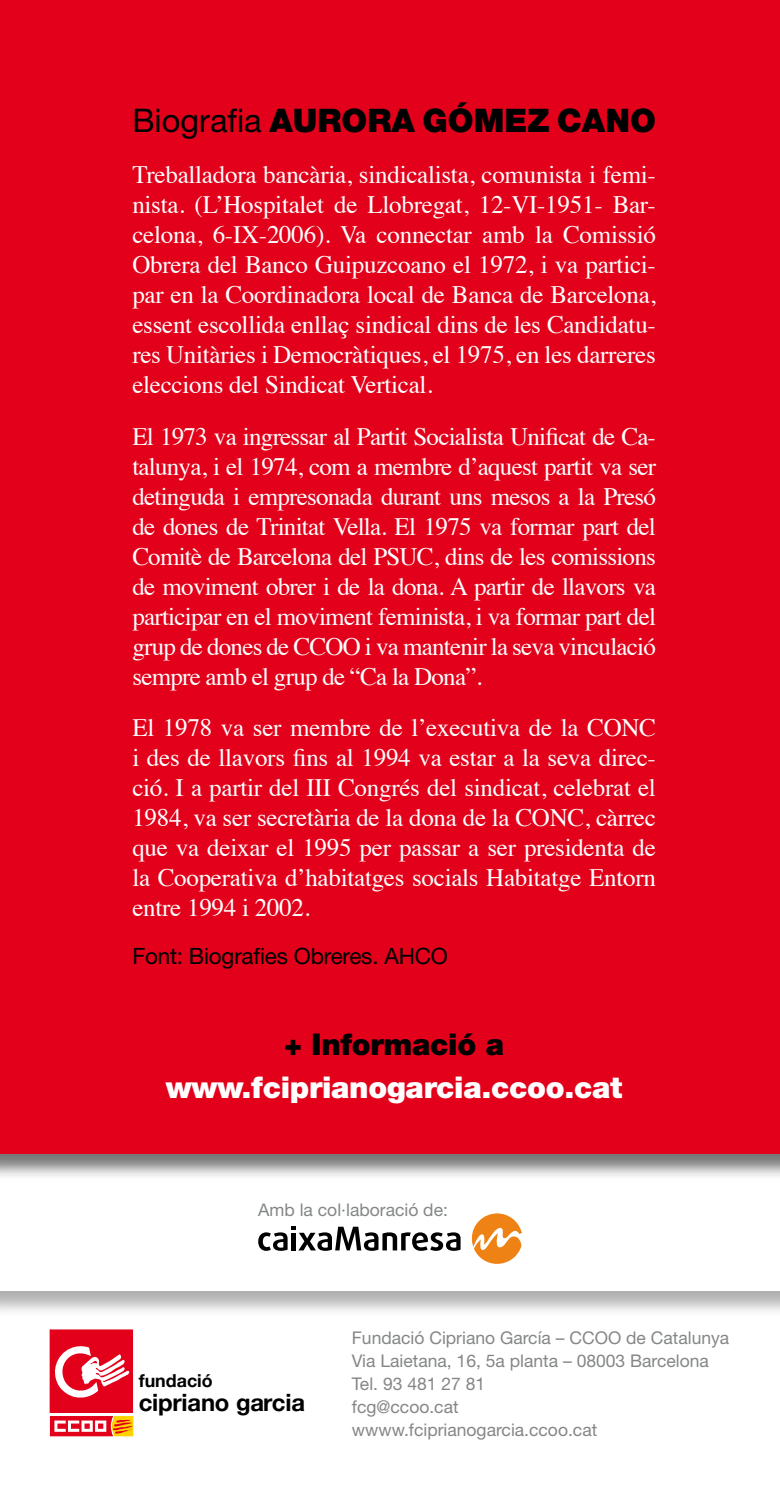
<style>
.page{position:relative;width:780px;height:1489px;background:#fff}
.page>*{position:absolute;margin:0;border:0;box-sizing:border-box;transform-origin:0 0}
.t1{font:900 32.5px "Helvetica Neue";color:#000}
.t2{font:900 30px "Helvetica Neue";letter-spacing:-.01em;color:#fff}
.t3{font:900 30px "Helvetica Neue";letter-spacing:-.01em;color:#000}
.t4{font:25px/30px "Times";letter-spacing:-.01em;color:#fff;text-align:justify}
.t5{font:700 23.75px "Helvetica Neue";letter-spacing:-.01em;color:#000}
.t6{font:22.5px "Helvetica Neue";letter-spacing:-.01em;color:#000}
.t7{font:700 17.75px "Helvetica Neue";color:#000}
.t8{font:17.5px/23.2px "Helvetica Neue";color:#848687}
.s1{font-weight:400}
</style>
<div class="page">
<div style="left:0;top:113px;width:780px;height:1205px;background:#000;opacity:.31"></div>
<div style="left:0;top:112px;width:780px;height:1178px;background:#fff"></div>
<div style="left:0;top:0;width:780px;height:1181px;background:#000;opacity:.54"></div>
<div style="left:0;top:0;width:780px;height:1153px;background:#e2001a"></div>
<svg style="left:50px;top:1329px;width:83px;height:107px"></svg>
<svg style="left:258px;top:1226px;width:202px;height:24px"></svg>
<svg style="left:471px;top:1213px;width:51px;height:51px"></svg>
<h1 class="t1" style="left:132px;top:101px;width:525px"><span class="s1">Biografia</span> AURORA GÓMEZ CANO</h1>
<p class="t4" style="left:132px;top:158px;width:525px">Treballadora bancària, sindicalista, comunista i femi&shy;nista. (L’Hospitalet de Llobregat, 12-VI-1951- Bar&shy;celona, 6-IX-2006). Va connectar amb la Comissió Obrera del Banco Guipuzcoano el 1972, i va partici&shy;par en la Coordinadora local de Banca de Barcelona, essent escollida enllaç sindical dins de les Candidatu&shy;res Unitàries i Democràtiques, el 1975, en les darreres eleccions del Sindicat Vertical.</p>
<p class="t4" style="left:132px;top:419px;width:525px">El 1973 va ingressar al Partit Socialista Unificat de Ca&shy;talunya, i el 1974, com a membre d’aquest partit va ser detinguda i empresonada durant uns mesos a la Presó de dones de Trinitat Vella. El 1975 va formar part del Comitè de Barcelona del PSUC, dins de les comissions de moviment obrer i de la dona. A partir de llavors va participar en el moviment feminista, i va formar part del grup de dones de CCOO i va mantenir la seva vinculació sempre amb el grup de “Ca la Dona”.</p>
<p class="t4" style="left:132px;top:710px;width:525px">El 1978 va ser membre de l’executiva de la CONC i des de llavors fins al 1994 va estar a la seva direc&shy;ció. I a partir del III Congrés del sindicat, celebrat el 1984, va ser secretària de la dona de la CONC, càrrec que va deixar el 1995 per passar a ser presidenta de la Cooperativa d’habitatges socials Habitatge Entorn entre 1994 i 2002.</p>
<p class="t6" style="left:132px;top:942px;width:317px">Font: Biografies Obreres. AHCO</p>
<p class="t3" style="left:284px;top:1025px;width:221px">+ Informació a</p>
<p class="t2" style="left:166px;top:1069px;width:458px">www.fciprianogarcia.ccoo.cat</p>
<p class="t8" style="left:258px;top:1198px;width:191px">Amb la col·laboració de:</p>
<p class="t7" style="left:139px;top:1369px;width:76px">fundació</p>
<p class="t5" style="left:139px;top:1387px;width:168px">cipriano garcia</p>
<p class="t8" style="left:352px;top:1325px;width:379px">Fundació Cipriano García – CCOO de Catalunya<br>Via Laietana, 16, 5a planta – 08003 Barcelona<br>Tel. 93 481 27 81<br>fcg@ccoo.cat<br>wwww.fciprianogarcia.ccoo.cat</p>
</div>
